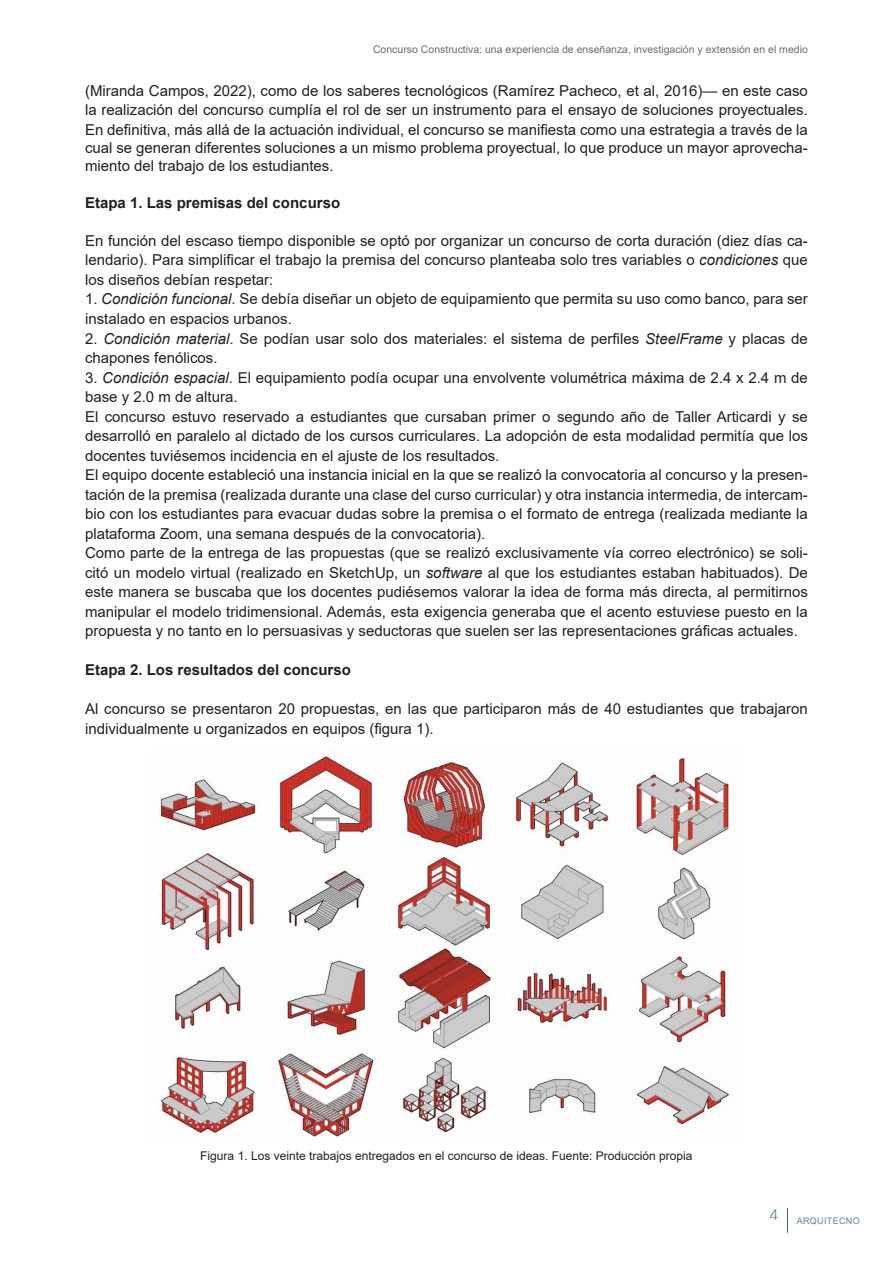
<style>
.page{position:relative;width:893px;height:1263px;background:#fff}
.page>*{position:absolute;margin:0;border:0;box-sizing:border-box;transform-origin:0 0}
.texto{font:15px/19.5px "Arial";color:#231f20;text-align:justify}
.titulo_2-contenido{font:700 15px "Arial";color:#231f20}
.epigrafe{font:12px "Arial";color:#231f20}
.t1{font:10.5px "Arial";color:#6c6d70}
.t2{font:9px "Arial";letter-spacing:.035em;color:#5a8595}
.s1{font-style:italic}
</style>
<div class="page">
<svg style="left:787px;top:1208px;width:1px;height:25px"></svg>
<img style="left:159px;top:756px;width:571px;height:381px">
<p class="t1" style="left:373px;top:42px;width:436px">Concurso Constructiva: una experiencia de enseñanza, investigación y extensión en el medio</p>
<p class="texto" style="left:85px;top:81px;width:724px">(Miranda Campos, 2022), como de los saberes tecnológicos (Ramírez Pacheco, et al, 2016)— en este caso la realización del concurso cumplía el rol de ser un instrumento para el ensayo de soluciones proyectuales.<br>En definitiva, más allá de la actuación individual, el concurso se manifiesta como una estrategia a través de la</p>
<p class="texto" style="left:85px;top:139px;width:724px;line-height:18px">cual se generan diferentes soluciones a un mismo problema proyectual, lo que produce un mayor aprovecha&shy;miento del trabajo de los estudiantes.</p>
<p class="titulo_2-contenido" style="left:85px;top:193px;width:257px">Etapa 1. Las premisas del concurso</p>
<p class="texto" style="left:85px;top:231px;width:724px">En función del escaso tiempo disponible se optó por organizar un concurso de corta duración (diez días ca&shy;lendario). Para simplificar el trabajo la premisa del concurso planteaba solo tres variables o <span class="s1">condiciones</span> que los diseños debían respetar:</p>
<p class="texto" style="left:85px;top:289px;width:724px">1. <span class="s1">Condición funcional</span>. Se debía diseñar un objeto de equipamiento que permita su uso como banco, para ser instalado en espacios urbanos.</p>
<p class="texto" style="left:85px;top:328px;width:724px">2. <span class="s1">Condición material</span>. Se podían usar solo dos materiales: el sistema de perfiles <span class="s1">SteelFrame</span> y placas de chapones fenólicos.</p>
<p class="texto" style="left:85px;top:367px;width:724px">3. <span class="s1">Condición espacial</span>. El equipamiento podía ocupar una envolvente volumétrica máxima de 2.4 x 2.4 m de base y 2.0 m de altura.</p>
<p class="texto" style="left:85px;top:406px;width:724px">El concurso estuvo reservado a estudiantes que cursaban primer o segundo año de Taller Articardi y se desarrolló en paralelo al dictado de los cursos curriculares. La adopción de esta modalidad permitía que los docentes tuviésemos incidencia en el ajuste de los resultados.</p>
<p class="texto" style="left:85px;top:465px;width:724px">El equipo docente estableció una instancia inicial en la que se realizó la convocatoria al concurso y la presen&shy;tación de la premisa (realizada durante una clase del curso curricular) y otra instancia intermedia, de intercam&shy;bio con los estudiantes para evacuar dudas sobre la premisa o el formato de entrega (realizada mediante la plataforma Zoom, una semana después de la convocatoria).</p>
<p class="texto" style="left:85px;top:543px;width:724px">Como parte de la entrega de las propuestas (que se realizó exclusivamente vía correo electrónico) se soli&shy;citó un modelo virtual (realizado en SketchUp, un <span class="s1">software</span> al que los estudiantes estaban habituados). De este manera se buscaba que los docentes pudiésemos valorar la idea de forma más directa, al permitirnos manipular el modelo tridimensional. Además, esta exigencia generaba que el acento estuviese puesto en la propuesta y no tanto en lo persuasivas y seductoras que suelen ser las representaciones gráficas actuales.</p>
<p class="titulo_2-contenido" style="left:85px;top:659px;width:267px">Etapa 2. Los resultados del concurso</p>
<p class="texto" style="left:85px;top:699px;width:724px">Al concurso se presentaron 20 propuestas, en las que participaron más de 40 estudiantes que trabajaron individualmente u organizados en equipos (figura 1).</p>
<p class="epigrafe" style="left:200px;top:1147px;width:494px">Figura 1. Los veinte trabajos entregados en el concurso de ideas. Fuente: Producción propia</p>
<p class="t2" style="left:770px;top:1214px;width:91px"><sup>4</sup> ARQUITECNO</p>
</div>
